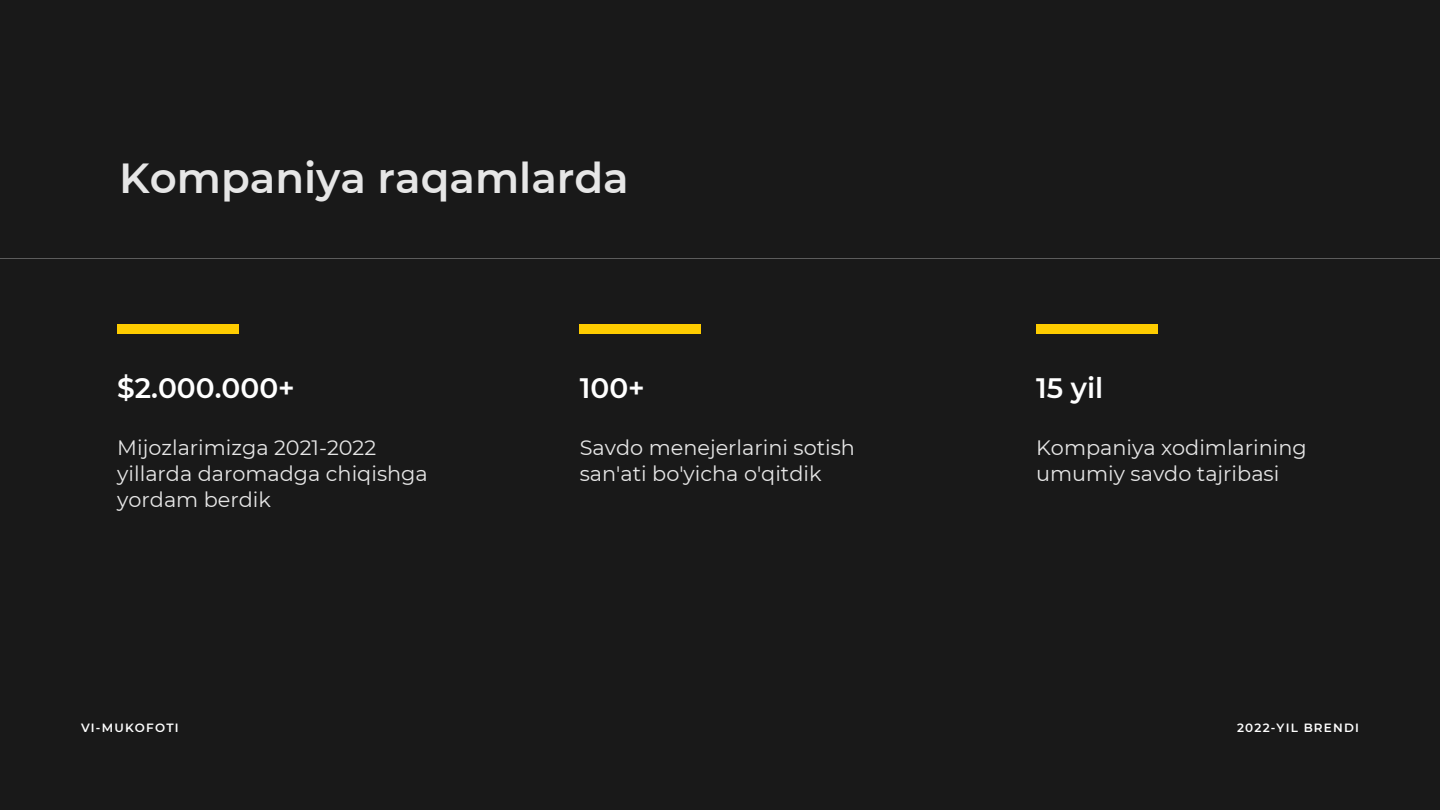
<style>
.page{position:relative;width:1440px;height:810px;background:#191919}
.page>*{position:absolute;margin:0;border:0;box-sizing:border-box;transform-origin:0 0}
.t1{font:600 42px "Montserrat";color:#e6e6e6}
.t2{font:600 28.1px "Montserrat";color:#fff}
.t3{font:20.8px/26.1px "Montserrat";color:#e6e6e6}
.t4{font:600 12px "Montserrat";letter-spacing:.1em;color:#fff}
</style>
<div class="page">
<div style="left:117px;top:324px;width:121px;height:10px;background:#fecc00"></div>
<div style="left:580px;top:324px;width:121px;height:10px;background:#fecc00"></div>
<div style="left:1036px;top:324px;width:121px;height:10px;background:#fecc00"></div>
<hr style="left:0;top:258px;width:1440px;height:1px;background:#fff">
<h1 class="t1" style="left:119px;top:152px;width:511px">Kompaniya raqamlarda</h1>
<h2 class="t2" style="left:117px;top:370px;width:179px">$2.000.000+</h2>
<h2 class="t2" style="left:580px;top:370px;width:67px">100+</h2>
<h2 class="t2" style="left:1036px;top:370px;width:69px">15 yil</h2>
<p class="t3" style="left:117px;top:435px;width:312px">Mijozlarimizga 2021-2022 yillarda daromadga chiqishga yordam berdik</p>
<p class="t3" style="left:580px;top:435px;width:277px">Savdo menejerlarini sotish san'ati bo'yicha o'qitdik</p>
<p class="t3" style="left:1036px;top:435px;width:272px">Kompaniya xodimlarining umumiy savdo tajribasi</p>
<p class="t4" style="left:81px;top:720px;width:99px">VI-MUKOFOTI</p>
<p class="t4" style="left:1237px;top:720px;width:123px">2022-YIL BRENDI</p>
</div>
